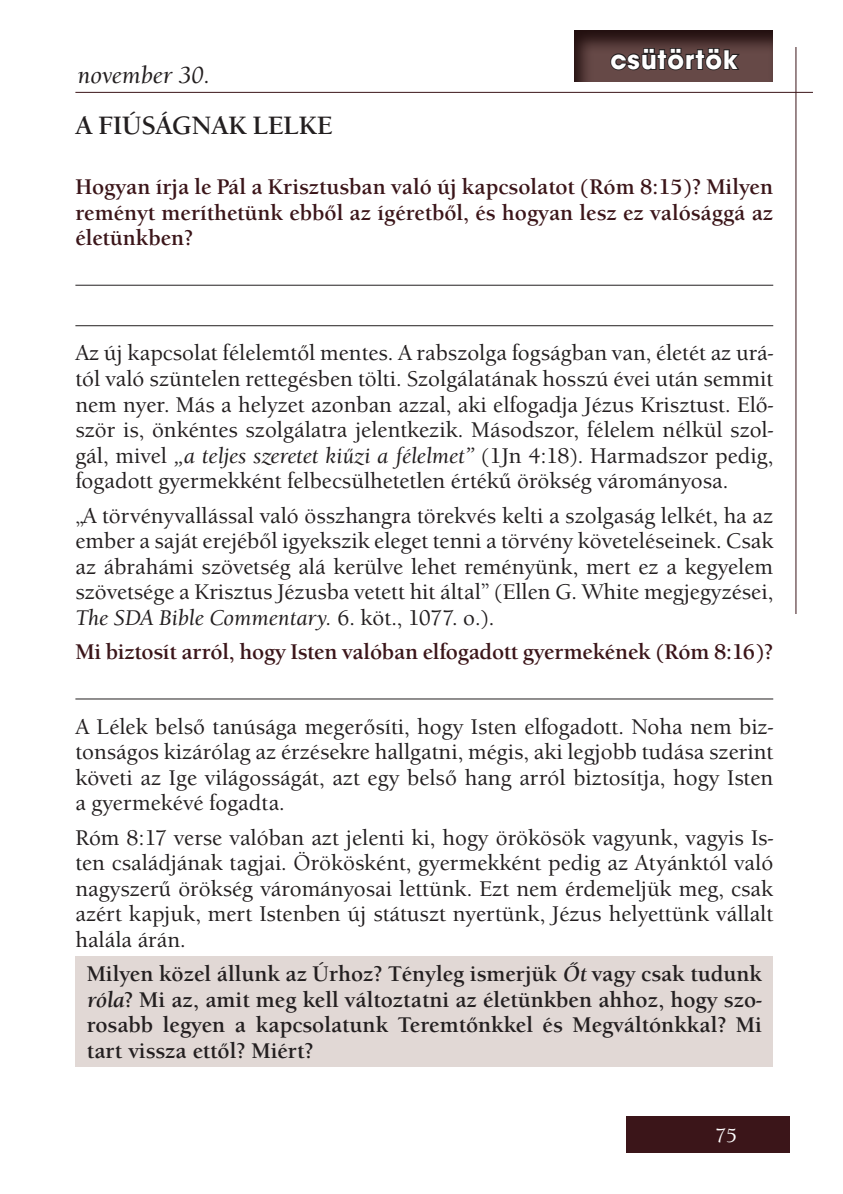
<style>
.page{position:relative;width:843px;height:1194px;background:#fff}
.page>*{position:absolute;margin:0;border:0;box-sizing:border-box;transform-origin:0 0}
.t1{font:700 28px "Avant Gar Got Itc TEE";letter-spacing:.04em;color:#fff}
.t2{font:700 26px "Berkeley Old Sty Itc TEE";color:#231f20}
.t3{font:italic 500 24px "Berkeley Old Sty Itc TEE";color:#231f20}
.t4{font:500 22px/25.6px "Berkeley Old Sty Itc TEE";color:#231f20;text-align:justify}
.t5{font:700 22px/25.6px "Berkeley Old Sty Itc TEE";letter-spacing:-.01em;color:#3b1519;text-align:justify}
.t6{font:700 22px/25.6px "Berkeley Old Sty Itc TEE";color:#231f20;text-align:justify}
.t7{font:500 20px "Berkeley Old Sty Itc TEE";color:#fff}
.s1{font-style:italic}
</style>
<div class="page">
<div style="left:626px;top:1116px;width:164px;height:37px;background:#3b1519"></div>
<hr style="left:75px;top:92px;width:737px;height:1px;background:#3b1519">
<hr style="left:795px;top:47px;width:1px;height:567px;background:#3b1519">
<div style="left:75px;top:956px;width:698px;height:110px;background:#e1d8d5"></div>
<svg style="left:574px;top:30px;width:199px;height:52px;background:#4d3332"></svg>
<svg style="left:608px;top:47px;width:134px;height:25px;background:#493635"></svg>
<hr style="left:75px;top:285px;width:698px;height:1px;background:#231f20">
<hr style="left:75px;top:325px;width:698px;height:1px;background:#231f20">
<hr style="left:75px;top:698px;width:698px;height:1px;background:#231f20">
<p class="t3" style="left:77px;top:61px;width:134px">november 30.</p>
<p class="t2" style="left:75px;top:110px;width:258px">A FIÚSÁGNAK LELKE</p>
<p class="t1" style="left:610px;top:42px;width:128px">csütörtök</p>
<p class="t5" style="left:75px;top:174px;width:699px">Hogyan írja le Pál a Krisztusban való új kapcsolatot (Róm 8:15)? Milyen reményt meríthetünk ebből az ígéretből, és hogyan lesz ez valósággá az életünkben?</p>
<p class="t4" style="left:75px;top:340px;width:699px">Az új kapcsolat félelemtől mentes. A rabszolga fogságban van, életét az urá&shy;tól való szüntelen rettegésben tölti. Szolgálatának hosszú évei után semmit nem nyer. Más a helyzet azonban azzal, aki elfogadja Jézus Krisztust. Elő&shy;ször is, önkéntes szolgálatra jelentkezik. Másodszor, félelem nélkül szol&shy;gál, mivel <span class="s1">„a teljes szeretet kiűzi a félelmet”</span> (1Jn 4:18). Harmadszor pedig, fogadott gyermekként felbecsülhetetlen értékű örökség várományosa.</p>
<p class="t4" style="left:75px;top:502px;width:699px">„A törvényvallással való összhangra törekvés kelti a szolgaság lelkét, ha az ember a saját erejéből igyekszik eleget tenni a törvény követeléseinek. Csak az ábrahámi szövetség alá kerülve lehet reményünk, mert ez a kegyelem szövetsége a Krisztus Jézusba vetett hit által” (Ellen G. White megjegyzései, <span class="s1">The SDA Bible Commentary.</span> 6. köt., 1077. o.).</p>
<p class="t5" style="left:75px;top:639px;width:699px">Mi biztosít arról, hogy Isten valóban elfogadott gyermekének (Róm 8:16)?</p>
<p class="t4" style="left:75px;top:714px;width:699px">A Lélek belső tanúsága megerősíti, hogy Isten elfogadott. Noha nem biz&shy;tonságos kizárólag az érzésekre hallgatni, mégis, aki legjobb tudása szerint követi az Ige világosságát, azt egy belső hang arról biztosítja, hogy Isten a gyermekévé fogadta.</p>
<p class="t4" style="left:75px;top:825px;width:699px">Róm 8:17 verse valóban azt jelenti ki, hogy örökösök vagyunk, vagyis Is&shy;ten családjának tagjai. Örökösként, gyermekként pedig az Atyánktól való nagyszerű örökség várományosai lettünk. Ezt nem érdemeljük meg, csak azért kapjuk, mert Istenben új státuszt nyertünk, Jézus helyettünk vállalt halála árán.</p>
<p class="t6" style="left:87px;top:961px;width:676px">Milyen közel állunk az Úrhoz? Tényleg ismerjük <span class="s1">Őt</span> vagy csak tudunk <span class="s1">róla</span>? Mi az, amit meg kell változtatni az életünkben ahhoz, hogy szo&shy;rosabb legyen a kapcsolatunk Teremtőnkkel és Megváltónkkal? Mi tart vissza ettől? Miért?</p>
<p class="t7" style="left:715px;top:1124px;width:24px">75</p>
</div>
